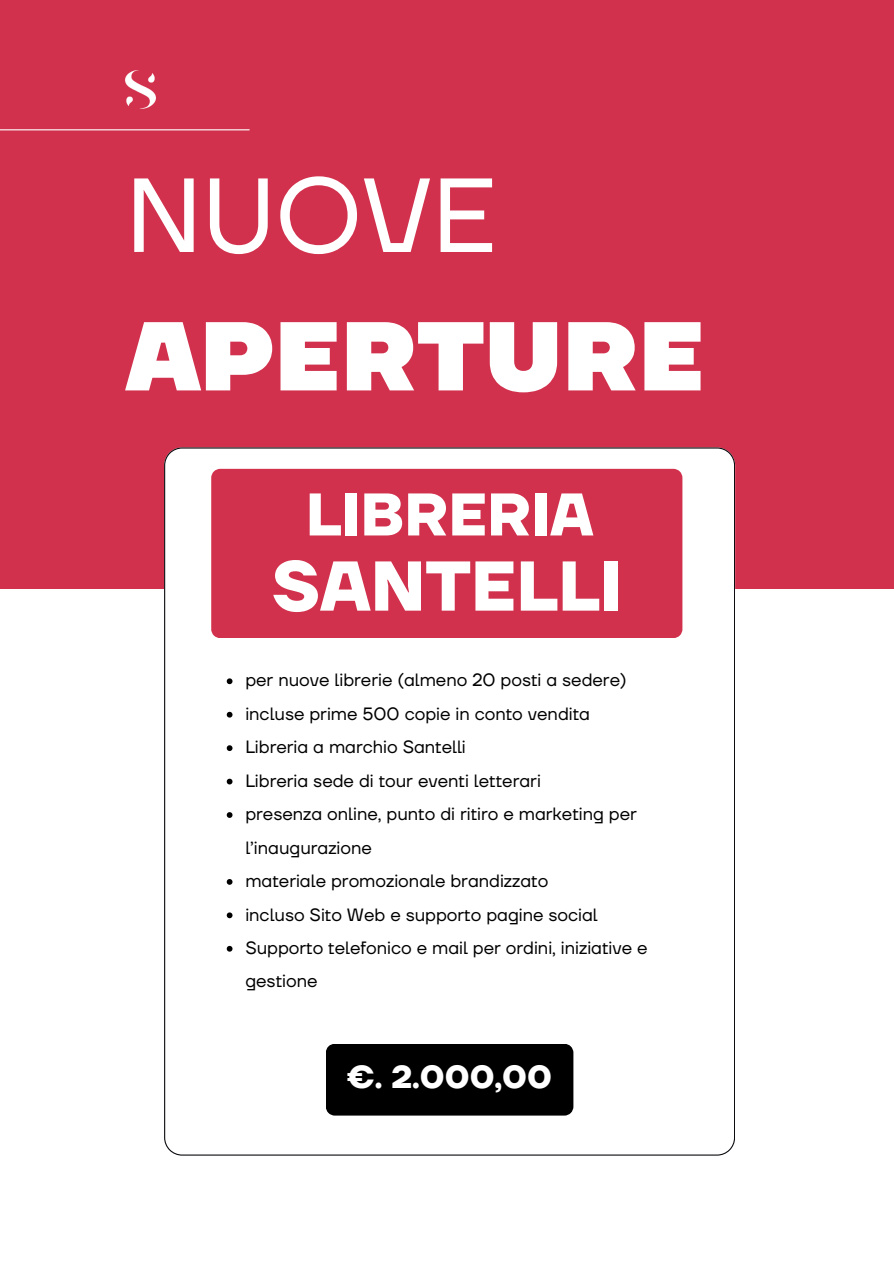
<style>
.page{position:relative;width:894px;height:1264px;background:#fff}
.page>*{position:absolute;margin:0;border:0;box-sizing:border-box;transform-origin:0 0}
.t1{font:105px "TT Firs Neue";color:#fff}
.t2{font:900 97.5px "TT Firs Neue";color:#fff}
.t3{font:700 70.2px "TT Firs Neue";color:#fff}
.t4{font:700 60px "TT Firs Neue";color:#fff}
.t5{font:700 31.95px "TT Firs Neue";color:#fff}
.t6{font:17.7px/33.5px "TT Firs Neue";color:#000}
</style>
<div class="page">
<div style="left:0;top:0;width:893px;height:588px;background:#d2314d"></div>
<svg style="left:164px;top:447px;width:570px;height:708px"></svg>
<div style="left:326px;top:1043px;width:247px;height:72px;background:#000"></div>
<hr style="left:0;top:129px;width:249px;height:1px;background:#fff">
<svg style="left:211px;top:469px;width:471px;height:169px"></svg>
<img style="left:126px;top:70px;width:29px;height:38px">
<svg style="left:227px;top:678px;width:5px;height:6px"></svg>
<svg style="left:227px;top:711px;width:5px;height:6px"></svg>
<svg style="left:227px;top:745px;width:5px;height:6px"></svg>
<svg style="left:227px;top:778px;width:5px;height:6px"></svg>
<svg style="left:227px;top:812px;width:5px;height:6px"></svg>
<svg style="left:227px;top:879px;width:5px;height:5px"></svg>
<svg style="left:227px;top:912px;width:5px;height:6px"></svg>
<svg style="left:227px;top:945px;width:5px;height:6px"></svg>
<h1 class="t1" style="left:126px;top:144px;width:372px">NUOVE</h1>
<h2 class="t2" style="left:126px;top:289px;width:580px">APERTURE</h2>
<h3 class="t4" style="left:306px;top:473px;width:289px">LIBRERIA</h3>
<h3 class="t3" style="left:271px;top:538px;width:352px">SANTELLI</h3>
<p class="t6" style="left:245px;top:663px;width:403px">per nuove librerie (almeno 20 posti a sedere) incluse prime 500 copie in conto vendita Libreria a marchio Santelli<br>Libreria sede di tour eventi letterari<br>presenza online, punto di ritiro e marketing per l’inaugurazione<br>materiale promozionale brandizzato<br>incluso Sito Web e supporto pagine social Supporto telefonico e mail per ordini, iniziative e gestione</p>
<h3 class="t5" style="left:347px;top:1054px;width:206px">€. 2.000,00</h3>
</div>
